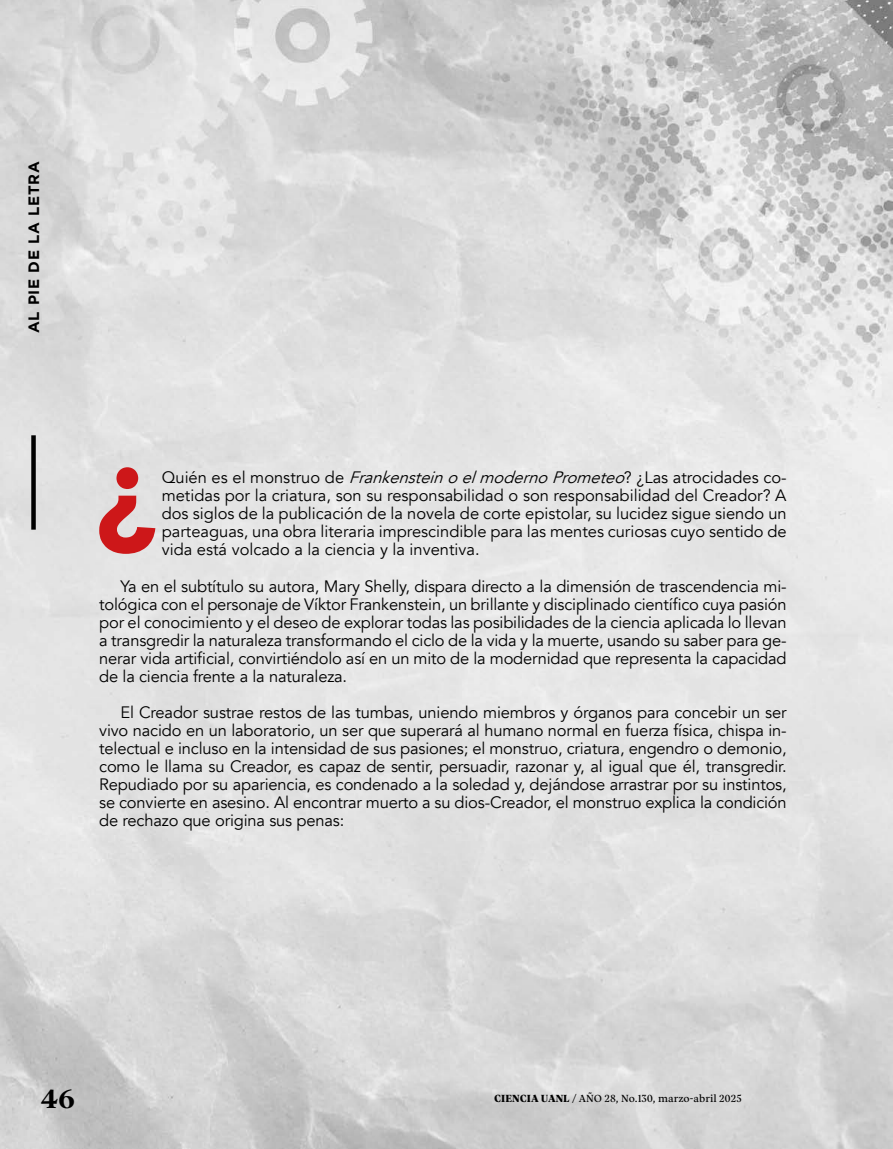
<style>
.page{position:relative;width:893px;height:1149px;background:#fff}
.page>*{position:absolute;margin:0;border:0;box-sizing:border-box;transform-origin:0 0}
.t1{font:900 118.2px "Avenir";color:#cd1719}
.t2{font:700 27px "TRY Vesterbro";color:#000;scale:1.1 1}
.t3{font:16.5px/18px "Avenir";letter-spacing:-.01em;color:#000;text-align:justify}
.t4{font:700 15px "Gotham";letter-spacing:.05em;color:#000}
.t5{font:10.5px "TRY Vesterbro";color:#000}
.s1{font-style:italic}
.s2{font-weight:800}
</style>
<div class="page">
<img style="left:0;top:0;width:893px;height:1148px">
<div style="left:31px;top:435px;width:5px;height:94px;background:#000"></div>
<p class="t4" style="left:25px;top:333px;width:173px;rotate:-90deg">AL PIE DE LA LETRA</p>
<h1 class="t1" style="left:96px;top:383px;width:67px">¿</h1>
<p class="t3" style="left:162px;top:469px;width:626px">Quién es el monstruo de <span class="s1">Frankenstein o el moderno Prometeo</span>? ¿Las atrocidades co&shy;metidas por la criatura, son su responsabilidad o son responsabilidad del Creador? A dos siglos de la publicación de la novela de corte epistolar, su lucidez sigue siendo un parteaguas, una obra literaria imprescindible para las mentes curiosas cuyo sentido de vida está volcado a la ciencia y la inventiva.</p>
<p class="t3" style="left:99px;top:577px;width:689px;text-indent:21px">Ya en el subtítulo su autora, Mary Shelly, dispara directo a la dimensión de trascendencia mi&shy;tológica con el personaje de Víktor Frankenstein, un brillante y disciplinado científico cuya pasión por el conocimiento y el deseo de explorar todas las posibilidades de la ciencia aplicada lo llevan a transgredir la naturaleza transformando el ciclo de la vida y la muerte, usando su saber para ge&shy;nerar vida artificial, convirtiéndolo así en un mito de la modernidad que representa la capacidad de la ciencia frente a la naturaleza.</p>
<p class="t3" style="left:99px;top:703px;width:689px;text-indent:21px">El Creador sustrae restos de las tumbas, uniendo miembros y órganos para concebir un ser vivo nacido en un laboratorio, un ser que superará al humano normal en fuerza física, chispa in&shy;telectual e incluso en la intensidad de sus pasiones; el monstruo, criatura, engendro o demonio, como le llama su Creador, es capaz de sentir, persuadir, razonar y, al igual que él, transgredir.<br>Repudiado por su apariencia, es condenado a la soledad y, dejándose arrastrar por su instintos, se convierte en asesino. Al encontrar muerto a su dios-Creador, el monstruo explica la condición de rechazo que origina sus penas:</p>
<h2 class="t2" style="left:41px;top:1080px;width:33px">46</h2>
<p class="t5" style="left:494px;top:1091px;width:249px"><span class="s2">CIENCIA UANL /</span> AÑO 28, No.130, marzo-abril 2025</p>
</div>
